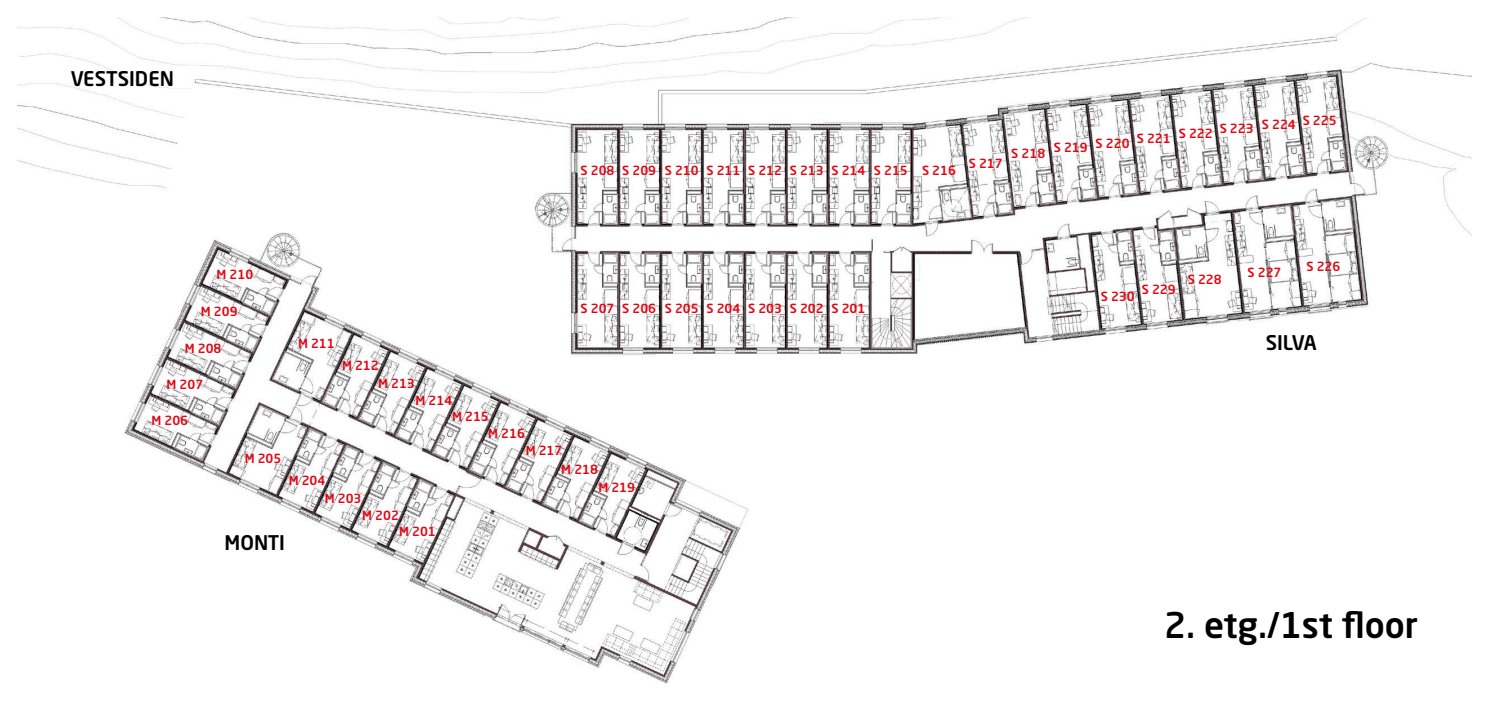
<style>
.page{position:relative;width:1489px;height:709px;background:#fff}
.page>*{position:absolute;margin:0;border:0;box-sizing:border-box;transform-origin:0 0}
.t1{font:500 35px "Neo Sans Std";color:#000}
.t2{font:500 20px "Neo Sans Std";color:#000}
.t3{font:500 12.5px/18.1px "Neo Sans Std";color:#e30613}
</style>
<div class="page">
<img style="left:18px;top:18px;width:1452px;height:666px">
<div style="left:1093px;top:570px;width:351px;height:110px;background:#fff"></div>
<h2 class="t2" style="left:71px;top:66px;width:105px">VESTSIDEN</h2>
<p class="t3" style="left:580px;top:161px;width:35px">S 208</p>
<p class="t3" style="left:622px;top:161px;width:35px">S 209</p>
<p class="t3" style="left:664px;top:161px;width:35px">S 210</p>
<p class="t3" style="left:706px;top:161px;width:35px">S 211</p>
<p class="t3" style="left:748px;top:161px;width:35px">S 212</p>
<p class="t3" style="left:789px;top:161px;width:35px">S 213</p>
<p class="t3" style="left:831px;top:161px;width:126px">S 214 S 215 S 216</p>
<p class="t3" style="left:968px;top:154px;width:35px">S 217</p>
<p class="t3" style="left:1011px;top:144px;width:35px">S 218</p>
<p class="t3" style="left:1053px;top:138px;width:35px">S 219</p>
<p class="t3" style="left:1095px;top:121px;width:242px">S 220 S 221 S 222 S 223 S 224 S 225</p>
<p class="t3" style="left:216px;top:265px;width:38px">M 210</p>
<p class="t3" style="left:201px;top:302px;width:38px">M 209</p>
<p class="t3" style="left:580px;top:299px;width:35px">S 207</p>
<p class="t3" style="left:622px;top:299px;width:35px">S 206</p>
<p class="t3" style="left:185px;top:339px;width:38px">M 208</p>
<p class="t3" style="left:298px;top:334px;width:38px">M 211</p>
<p class="t3" style="left:342px;top:356px;width:38px">M 212</p>
<p class="t3" style="left:166px;top:375px;width:38px">M 207</p>
<p class="t3" style="left:378px;top:373px;width:38px">M 213</p>
<p class="t3" style="left:415px;top:391px;width:38px">M 214</p>
<p class="t3" style="left:151px;top:411px;width:38px">M 206</p>
<p class="t3" style="left:452px;top:407px;width:38px">M 215</p>
<p class="t3" style="left:488px;top:424px;width:38px">M 216</p>
<p class="t3" style="left:245px;top:449px;width:38px">M 205</p>
<p class="t3" style="left:561px;top:441px;width:38px;text-indent:-36px">M 217<br>M 218</p>
<p class="t3" style="left:289px;top:471px;width:38px">M 204</p>
<p class="t3" style="left:325px;top:489px;width:38px">M 203</p>
<p class="t3" style="left:598px;top:477px;width:38px">M 219</p>
<p class="t3" style="left:362px;top:506px;width:38px">M 202</p>
<h2 class="t2" style="left:224px;top:530px;width:62px">MONTI</h2>
<p class="t3" style="left:399px;top:522px;width:38px">M 201</p>
<p class="t3" style="left:664px;top:299px;width:35px">S 205</p>
<p class="t3" style="left:706px;top:299px;width:35px">S 204</p>
<p class="t3" style="left:748px;top:299px;width:35px">S 203</p>
<p class="t3" style="left:789px;top:299px;width:35px">S 202</p>
<p class="t3" style="left:831px;top:299px;width:35px">S 201</p>
<p class="t3" style="left:1100px;top:286px;width:35px">S 230</p>
<p class="t3" style="left:1141px;top:280px;width:35px">S 229</p>
<p class="t3" style="left:1187px;top:270px;width:35px">S 228</p>
<p class="t3" style="left:1247px;top:263px;width:35px">S 227</p>
<p class="t3" style="left:1306px;top:257px;width:35px">S 226</p>
<h2 class="t2" style="left:1265px;top:330px;width:52px">SILVA</h2>
<h1 class="t1" style="left:1164px;top:603px;width:255px">2. etg./1st floor</h1>
</div>
